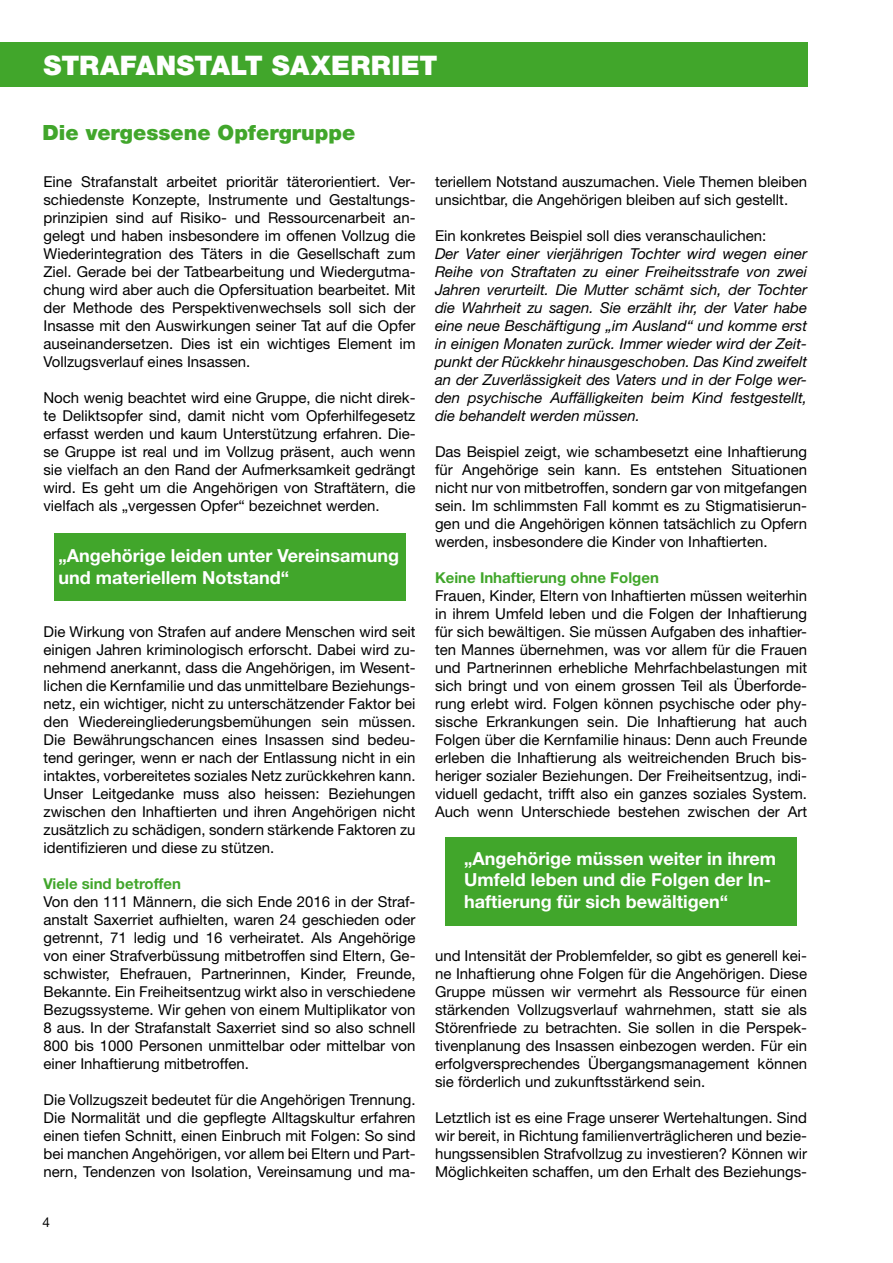
<style>
.page{position:relative;width:893px;height:1263px;background:#fff}
.page>*{position:absolute;margin:0;border:0;box-sizing:border-box;transform-origin:0 0}
.t1{font:900 27px "Helvetica Neue LT";color:#fff}
.t2{font:900 21px "Helvetica Neue LT";color:#41a62b}
.t3{font:700 18px/21.6px "Helvetica Neue LT";color:#fff}
.t4{font:15px/18px "Helvetica Neue LT";color:#000;text-align:justify}
.t5{font:italic 15px/18px "Helvetica Neue LT";color:#000;text-align:justify}
.t6{font:700 15px "Helvetica Neue LT";color:#41a62b}
.t7{font:13.5px "Helvetica Neue LT";color:#000}
</style>
<div class="page">
<div style="left:0;top:43px;width:808px;height:44px;background:#41a62b"></div>
<div style="left:54px;top:533px;width:351px;height:68px;background:#41a62b"></div>
<div style="left:446px;top:837px;width:350px;height:89px;background:#41a62b"></div>
<h1 class="t1" style="left:43px;top:49px;width:20px">STRAFA</h1>
<h1 class="t1" style="left:156px;top:49px;width:39px">NSTALT</h1>
<h1 class="t1" style="left:272px;top:49px;width:78px">SAXERRIET</h1>
<h2 class="t2" style="left:43px;top:120px;width:314px">Die vergessene Opfergruppe</h2>
<p class="t4" style="left:43px;top:172px;width:374px">Eine Strafanstalt arbeitet prioritär täterorientiert. Ver&shy;schiedenste Konzepte, Instrumente und Gestaltungs&shy;prinzipien sind auf Risiko- und Ressourcenarbeit an&shy;gelegt und haben insbesondere im offenen Vollzug die Wiederintegration des Täters in die Gesellschaft zum Ziel. Gerade bei der Tatbearbeitung und Wiedergutma&shy;chung wird aber auch die Opfersituation bearbeitet. Mit der Methode des Perspektivenwechsels soll sich der Insasse mit den Auswirkungen seiner Tat auf die Opfer auseinandersetzen. Dies ist ein wichtiges Element im Vollzugsverlauf eines Insassen.</p>
<p class="t4" style="left:43px;top:388px;width:374px">Noch wenig beachtet wird eine Gruppe, die nicht direk&shy;te Deliktsopfer sind, damit nicht vom Opferhilfegesetz erfasst werden und kaum Unterstützung erfahren. Die&shy;se Gruppe ist real und im Vollzug präsent, auch wenn sie vielfach an den Rand der Aufmerksamkeit gedrängt wird. Es geht um die Angehörigen von Straftätern, die vielfach als „vergessen Opfer“ bezeichnet werden.</p>
<p class="t3" style="left:59px;top:544px;width:342px">„Angehörige leiden unter Vereinsamung und materiellem Notstand“</p>
<p class="t4" style="left:43px;top:622px;width:374px">Die Wirkung von Strafen auf andere Menschen wird seit einigen Jahren kriminologisch erforscht. Dabei wird zu&shy;nehmend anerkannt, dass die Angehörigen, im Wesent&shy;lichen die Kernfamilie und das unmittelbare Beziehungs&shy;netz, ein wichtiger, nicht zu unterschätzender Faktor bei den Wiedereingliederungsbemühungen sein müssen.<br>Die Bewährungschancen eines Insassen sind bedeu&shy;tend geringer, wenn er nach der Entlassung nicht in ein intaktes, vorbereitetes soziales Netz zurückkehren kann.<br>Unser Leitgedanke muss also heissen: Beziehungen zwischen den Inhaftierten und ihren Angehörigen nicht zusätzlich zu schädigen, sondern stärkende Faktoren zu identifizieren und diese zu stützen.</p>
<p class="t6" style="left:43px;top:874px;width:139px">Viele sind betroffen</p>
<p class="t4" style="left:43px;top:892px;width:374px">Von den 111 Männern, die sich Ende 2016 in der Straf&shy;anstalt Saxerriet aufhielten, waren 24 geschieden oder getrennt, 71 ledig und 16 verheiratet. Als Angehörige von einer Strafverbüssung mitbetroffen sind Eltern, Ge&shy;schwister, Ehefrauen, Partnerinnen, Kinder, Freunde, Bekannte. Ein Freiheitsentzug wirkt also in verschiedene Bezugssysteme. Wir gehen von einem Multiplikator von 8 aus. In der Strafanstalt Saxerriet sind so also schnell 800 bis 1000 Personen unmittelbar oder mittelbar von einer Inhaftierung mitbetroffen.</p>
<p class="t4" style="left:43px;top:1090px;width:374px">Die Vollzugszeit bedeutet für die Angehörigen Trennung.<br>Die Normalität und die gepflegte Alltagskultur erfahren einen tiefen Schnitt, einen Einbruch mit Folgen: So sind bei manchen Angehörigen, vor allem bei Eltern und Part&shy;nern, Tendenzen von Isolation, Vereinsamung und ma-</p>
<p class="t7" style="left:43px;top:1214px;width:9px">4</p>
<p class="t4" style="left:435px;top:173px;width:374px">teriellem Notstand auszumachen. Viele Themen bleiben unsichtbar, die Angehörigen bleiben auf sich gestellt.</p>
<p class="t4" style="left:435px;top:227px;width:333px">Ein konkretes Beispiel soll dies veranschaulichen:</p>
<p class="t5" style="left:435px;top:244px;width:374px">Der Vater einer vierjährigen Tochter wird wegen einer Reihe von Straftaten zu einer Freiheitsstrafe von zwei Jahren verurteilt. Die Mutter schämt sich, der Tochter die Wahrheit zu sagen. Sie erzählt ihr, der Vater habe eine neue Beschäftigung „im Ausland“ und komme erst in einigen Monaten zurück. Immer wieder wird der Zeit&shy;punkt der Rückkehr hinausgeschoben. Das Kind zweifelt an der Zuverlässigkeit des Vaters und in der Folge wer&shy;den psychische Auffälligkeiten beim Kind festgestellt, die behandelt werden müssen.</p>
<p class="t4" style="left:435px;top:443px;width:374px">Das Beispiel zeigt, wie schambesetzt eine Inhaftierung für Angehörige sein kann. Es entstehen Situationen nicht nur von mitbetroffen, sondern gar von mitgefangen sein. Im schlimmsten Fall kommt es zu Stigmatisierun&shy;gen und die Angehörigen können tatsächlich zu Opfern werden, insbesondere die Kinder von Inhaftierten.</p>
<p class="t6" style="left:435px;top:568px;width:225px">Keine Inhaftierung ohne Folgen</p>
<p class="t4" style="left:435px;top:587px;width:374px">Frauen, Kinder, Eltern von Inhaftierten müssen weiterhin in ihrem Umfeld leben und die Folgen der Inhaftierung für sich bewältigen. Sie müssen Aufgaben des inhaftier&shy;ten Mannes übernehmen, was vor allem für die Frauen und Partnerinnen erhebliche Mehrfachbelastungen mit sich bringt und von einem grossen Teil als Überforde&shy;rung erlebt wird. Folgen können psychische oder phy&shy;sische Erkrankungen sein. Die Inhaftierung hat auch Folgen über die Kernfamilie hinaus: Denn auch Freunde erleben die Inhaftierung als weitreichenden Bruch bis&shy;heriger sozialer Beziehungen. Der Freiheitsentzug, indi&shy;viduell gedacht, trifft also ein ganzes soziales System.<br>Auch wenn Unterschiede bestehen zwischen der Art</p>
<p class="t3" style="left:464px;top:847px;width:313px">„Angehörige müssen weiter in ihrem<br>Umfeld leben und die Folgen der In&shy;haftierung für sich bewältigen“</p>
<p class="t4" style="left:435px;top:947px;width:374px">und Intensität der Problemfelder, so gibt es generell kei&shy;ne Inhaftierung ohne Folgen für die Angehörigen. Diese Gruppe müssen wir vermehrt als Ressource für einen stärkenden Vollzugsverlauf wahrnehmen, statt sie als Störenfriede zu betrachten. Sie sollen in die Perspek&shy;tivenplanung des Insassen einbezogen werden. Für ein erfolgversprechendes Übergangsmanagement können sie förderlich und zukunftsstärkend sein.</p>
<p class="t4" style="left:435px;top:1109px;width:374px">Letztlich ist es eine Frage unserer Wertehaltungen. Sind wir bereit, in Richtung familienverträglicheren und bezie&shy;hungssensiblen Strafvollzug zu investieren? Können wir Möglichkeiten schaffen, um den Erhalt des Beziehungs-</p>
</div>
